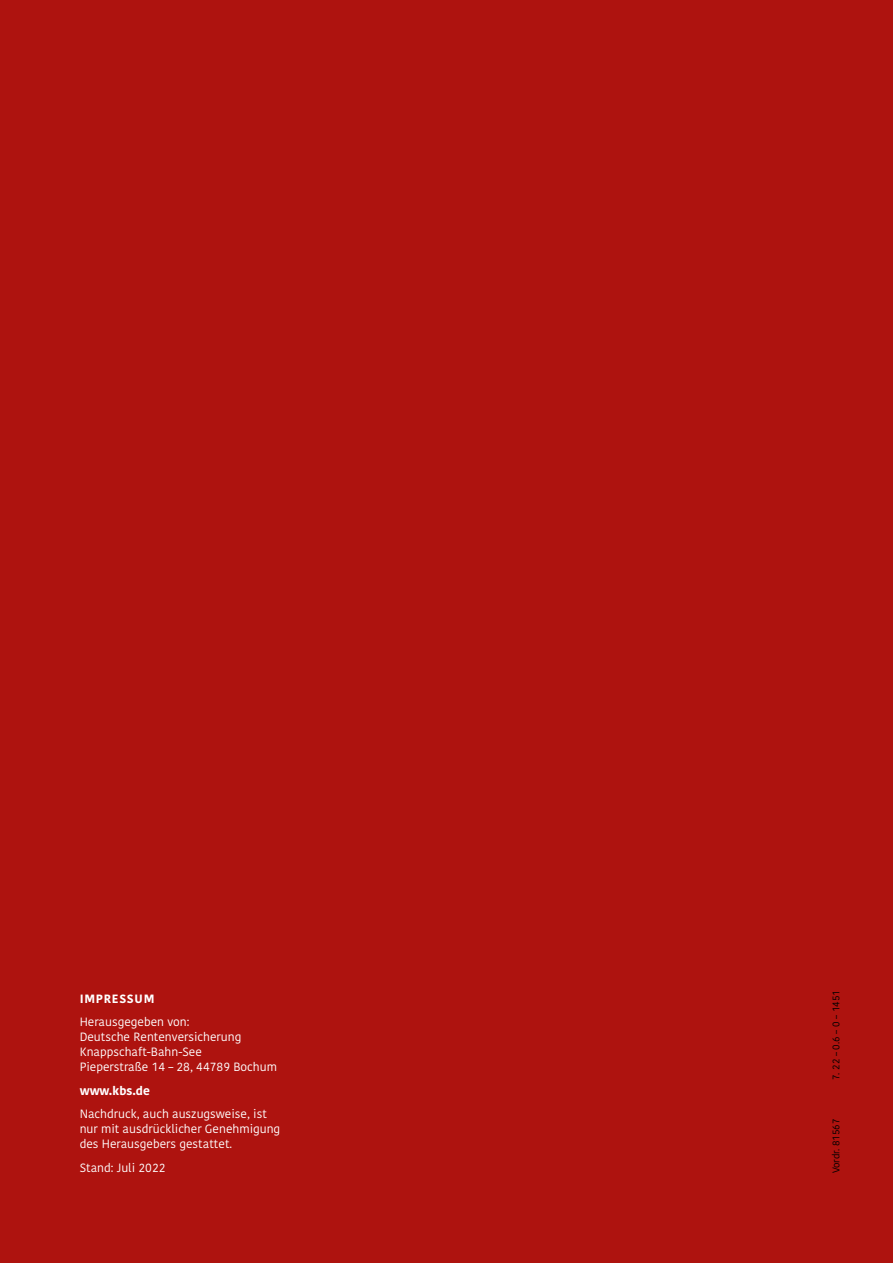
<style>
.page{position:relative;width:893px;height:1263px;background:#ae130f}
.page>*{position:absolute;margin:0;border:0;box-sizing:border-box;transform-origin:0 0}
._07_Impressum_Impressum_Kohinoor_Light_8p{font:12px/15px "Kohinoor KBS";color:#fff}
._07_Impressum_Impressum_Kohinoor_Light_8p-2{font:700 12px "Kohinoor KBS";color:#fff}
._07_Impressum_Impressum_Headline_Kohinoor{font:700 12px "Kohinoor KBS";letter-spacing:.06em;color:#fff}
.t1{font:9.75px "Kohinoor KBS";color:#000}
</style>
<div class="page">
<p class="_07_Impressum_Impressum_Headline_Kohinoor" style="left:80px;top:990px;width:76px">IMPRESSUM</p>
<p class="_07_Impressum_Impressum_Kohinoor_Light_8p" style="left:80px;top:1015px;width:199px">Herausgegeben von:<br>Deutsche Rentenversicherung<br>Knappschaft-Bahn-See<br>Pieperstraße 14 – 28, 44789 Bochum</p>
<p class="_07_Impressum_Impressum_Kohinoor_Light_8p-2" style="left:80px;top:1082px;width:72px">www.kbs.de</p>
<p class="_07_Impressum_Impressum_Kohinoor_Light_8p" style="left:80px;top:1107px;width:202px">Nachdruck, auch auszugsweise, ist nur mit ausdrücklicher Genehmigung des Herausgebers gestattet.</p>
<p class="_07_Impressum_Impressum_Kohinoor_Light_8p" style="left:80px;top:1160px;width:87px">Stand: Juli 2022</p>
<p class="t1" style="left:830px;top:1079px;width:91px;rotate:-90deg">7. 22 – 0.6 – 0 – 1451</p>
<p class="t1" style="left:830px;top:1173px;width:56px;rotate:-90deg">Vordr. 81567</p>
</div>
